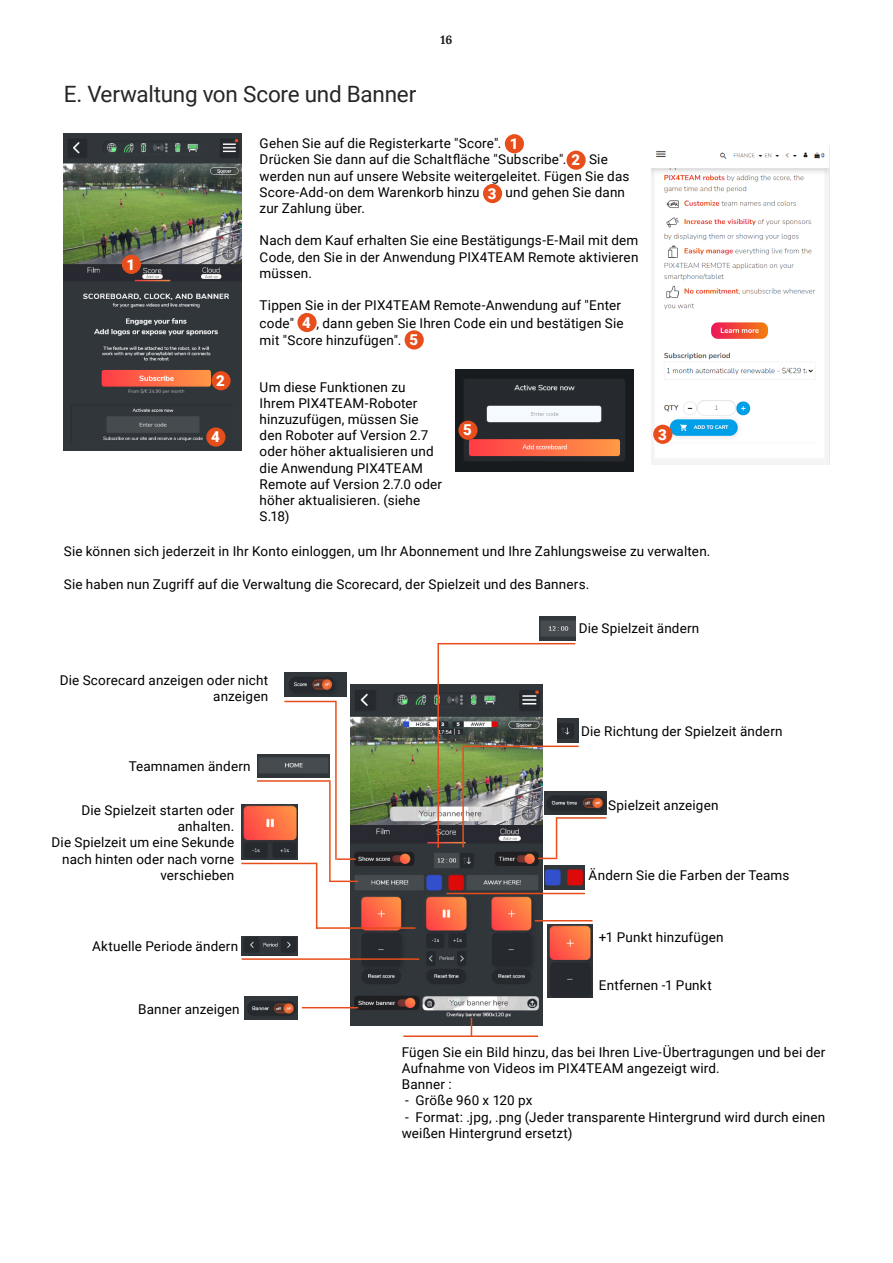
<style>
.page{position:relative;width:893px;height:1263px;background:#fff}
.page>*{position:absolute;margin:0;border:0;box-sizing:border-box;transform-origin:0 0}
.t1{font:22.5px "Roboto";letter-spacing:-.01em;color:#282526}
.Left{font:900 15px "Roboto";color:#fff}
.Left-2{font:13.5px/16.2px "Roboto";letter-spacing:.01em;color:#000}
.t2{font:700 12px "Lora";color:#231f20}
</style>
<div class="page">
<img style="left:651px;top:151px;width:178px;height:313px">
<img style="left:351px;top:684px;width:191px;height:342px">
<div style="left:506px;top:135px;width:17px;height:18px;background:#e84e1b;border-radius:50%"></div>
<div style="left:505px;top:134px;width:19px;height:19px;border:2px solid #e84e1b;border-radius:50%"></div>
<div style="left:567px;top:151px;width:18px;height:18px;background:#e84e1b;border-radius:50%"></div>
<div style="left:566px;top:151px;width:20px;height:19px;border:2px solid #e84e1b;border-radius:50%"></div>
<div style="left:484px;top:185px;width:17px;height:17px;background:#e84e1b;border-radius:50%"></div>
<div style="left:483px;top:184px;width:19px;height:19px;border:2px solid #e84e1b;border-radius:50%"></div>
<div style="left:298px;top:314px;width:18px;height:17px;background:#e84e1b;border-radius:50%"></div>
<div style="left:297px;top:313px;width:20px;height:19px;border:2px solid #e84e1b;border-radius:50%"></div>
<div style="left:405px;top:331px;width:18px;height:18px;background:#e84e1b;border-radius:50%"></div>
<div style="left:405px;top:330px;width:19px;height:19px;border:2px solid #e84e1b;border-radius:50%"></div>
<svg style="left:337px;top:858px;width:19px;height:2px"></svg>
<hr style="left:330px;top:880px;width:28px;height:2px;background:#e84e1b">
<hr style="left:302px;top:1007px;width:56px;height:1px;background:#e84e1b">
<hr style="left:284px;top:701px;width:52px;height:1px;background:#e84e1b">
<hr style="left:463px;top:745px;width:116px;height:2px;background:#e84e1b">
<hr style="left:438px;top:643px;width:137px;height:1px;background:#e84e1b">
<hr style="left:257px;top:780px;width:72px;height:2px;background:#e84e1b">
<hr style="left:556px;top:817px;width:50px;height:2px;background:#e84e1b">
<hr style="left:535px;top:920px;width:57px;height:1px;background:#e84e1b">
<hr style="left:403px;top:1035px;width:135px;height:2px;background:#e84e1b">
<svg style="left:538px;top:858px;width:19px;height:1px"></svg>
<hr style="left:446px;top:893px;width:139px;height:1px;background:#e84e1b">
<hr style="left:316px;top:927px;width:99px;height:2px;background:#e84e1b">
<hr style="left:242px;top:958px;width:177px;height:2px;background:#e84e1b">
<hr style="left:241px;top:863px;width:76px;height:1px;background:#e84e1b">
<hr style="left:335px;top:701px;width:2px;height:159px;background:#e84e1b">
<hr style="left:329px;top:780px;width:2px;height:102px;background:#e84e1b">
<hr style="left:316px;top:863px;width:1px;height:66px;background:#e84e1b">
<hr style="left:556px;top:817px;width:1px;height:41px;background:#e84e1b">
<svg style="left:471px;top:1018px;width:1px;height:17px"></svg>
<hr style="left:462px;top:745px;width:2px;height:102px;background:#e84e1b">
<hr style="left:437px;top:643px;width:2px;height:205px;background:#e84e1b">
<img style="left:455px;top:370px;width:178px;height:101px">
<img style="left:284px;top:673px;width:62px;height:23px">
<img style="left:557px;top:719px;width:22px;height:24px">
<img style="left:540px;top:616px;width:35px;height:24px">
<img style="left:544px;top:791px;width:62px;height:24px">
<img style="left:257px;top:754px;width:73px;height:24px">
<img style="left:544px;top:866px;width:41px;height:23px">
<img style="left:548px;top:925px;width:44px;height:72px">
<img style="left:242px;top:805px;width:56px;height:55px">
<img style="left:242px;top:936px;width:56px;height:19px">
<img style="left:245px;top:996px;width:53px;height:23px">
<div style="left:654px;top:425px;width:18px;height:18px;background:#e84e1b;border-radius:50%"></div>
<div style="left:653px;top:425px;width:19px;height:19px;border:2px solid #e84e1b;border-radius:50%"></div>
<div style="left:459px;top:421px;width:18px;height:18px;background:#e84e1b;border-radius:50%"></div>
<div style="left:458px;top:421px;width:20px;height:19px;border:2px solid #e84e1b;border-radius:50%"></div>
<img style="left:64px;top:134px;width:178px;height:316px">
<div style="left:123px;top:255px;width:17px;height:18px;background:#e84e1b;border-radius:50%"></div>
<div style="left:122px;top:255px;width:19px;height:19px;border:2px solid #e84e1b;border-radius:50%"></div>
<div style="left:212px;top:372px;width:18px;height:18px;background:#e84e1b;border-radius:50%"></div>
<div style="left:211px;top:371px;width:20px;height:19px;border:2px solid #e84e1b;border-radius:50%"></div>
<div style="left:207px;top:428px;width:18px;height:18px;background:#e84e1b;border-radius:50%"></div>
<div style="left:206px;top:427px;width:19px;height:20px;border:2px solid #e84e1b;border-radius:50%"></div>
<h2 class="t1" style="left:64px;top:78px;width:354px">E. Verwaltung von Score und Banner</h2>
<p class="t2" style="left:441px;top:31px;width:13px">16</p>
<p class="Left-2" style="left:260px;top:134px;width:243px">Gehen Sie auf die Registerkarte "Score".</p>
<p class="Left" style="left:510px;top:133px;width:10px">1</p>
<p class="Left-2" style="left:260px;top:151px;width:308px">Drücken Sie dann auf die Schaltfläche "Subscribe".</p>
<p class="Left" style="left:571px;top:150px;width:10px">2</p>
<p class="Left-2" style="left:260px;top:151px;width:371px;text-indent:329px">Sie werden nun auf unsere Website weitergeleitet. Fügen Sie das<br>Score-Add-on dem Warenkorb hinzu</p>
<p class="Left" style="left:488px;top:183px;width:10px">3</p>
<p class="Left-2" style="left:505px;top:183px;width:121px">und gehen Sie dann</p>
<p class="Left-2" style="left:260px;top:200px;width:107px">zur Zahlung über.</p>
<p class="Left-2" style="left:260px;top:232px;width:380px;text-align:justify">Nach dem Kauf erhalten Sie eine Bestätigungs-E-Mail mit dem Code, den Sie in der Anwendung PIX4TEAM Remote aktivieren müssen.</p>
<p class="Left-2" style="left:260px;top:296px;width:363px;line-height:17.4px">Tippen Sie in der PIX4TEAM Remote-Anwendung auf "Enter code"</p>
<p class="Left" style="left:127px;top:254px;width:10px">1</p>
<p class="Left" style="left:302px;top:312px;width:10px">4</p>
<p class="Left-2" style="left:260px;top:314px;width:366px;line-height:17.4px;text-indent:57px">, dann geben Sie Ihren Code ein und bestätigen Sie mit "Score hinzufügen".</p>
<p class="Left" style="left:409px;top:329px;width:10px">5</p>
<p class="Left-2" style="left:260px;top:378px;width:184px">Um diese Funktionen zu<br>Ihrem PIX4TEAM-Roboter hinzuzufügen, müssen Sie den Roboter auf Version 2.7 oder höher aktualisieren und die Anwendung PIX4TEAM<br>Remote auf Version 2.7.0 oder höher aktualisieren. (siehe<br>S.18)</p>
<p class="Left-2" style="left:64px;top:543px;width:648px">Sie können sich jederzeit in Ihr Konto einloggen, um Ihr Abonnement und Ihre Zahlungsweise zu verwalten.</p>
<p class="Left-2" style="left:64px;top:575px;width:527px">Sie haben nun Zugriff auf die Verwaltung die Scorecard, der Spielzeit und des Banners.</p>
<p class="Left" style="left:216px;top:370px;width:10px">2</p>
<p class="Left" style="left:463px;top:420px;width:10px">5</p>
<p class="Left" style="left:658px;top:424px;width:10px">3</p>
<p class="Left" style="left:211px;top:426px;width:10px">4</p>
<p class="Left-2" style="left:60px;top:671px;width:210px;text-align:right">Die Scorecard anzeigen oder nicht anzeigen</p>
<p class="Left-2" style="left:129px;top:757px;width:123px">Teamnamen ändern</p>
<p class="Left-2" style="left:82px;top:801px;width:154px;text-align:right">Die Spielzeit starten oder anhalten.</p>
<p class="Left-2" style="left:52px;top:834px;width:184px;text-align:right">Die Spielzeit um eine Sekunde nach hinten oder nach vorne verschieben</p>
<p class="Left-2" style="left:92px;top:937px;width:148px">Aktuelle Periode ändern</p>
<p class="Left-2" style="left:138px;top:1000px;width:103px">Banner anzeigen</p>
<p class="Left-2" style="left:579px;top:620px;width:122px">Die Spielzeit ändern</p>
<p class="Left-2" style="left:581px;top:722px;width:203px">Die Richtung der Spielzeit ändern</p>
<p class="Left-2" style="left:608px;top:796px;width:112px">Spielzeit anzeigen</p>
<p class="Left-2" style="left:589px;top:867px;width:202px">Ändern Sie die Farben der Teams</p>
<p class="Left-2" style="left:599px;top:928px;width:126px">+1 Punkt hinzufügen</p>
<p class="Left-2" style="left:599px;top:977px;width:114px">Entfernen -1 Punkt</p>
<p class="Left-2" style="left:402px;top:1043px;width:425px">Fügen Sie ein Bild hinzu, das bei Ihren Live-Übertragungen und bei der<br>Aufnahme von Videos im PIX4TEAM angezeigt wird.</p>
<p class="Left-2" style="left:402px;top:1076px;width:51px">Banner :</p>
<p class="Left-2" style="left:405px;top:1092px;width:129px">- Größe 960 x 120 px</p>
<p class="Left-2" style="left:402px;top:1108px;width:425px">- Format: .jpg, .png (Jeder transparente Hintergrund wird durch einen weißen Hintergrund ersetzt)</p>
</div>
